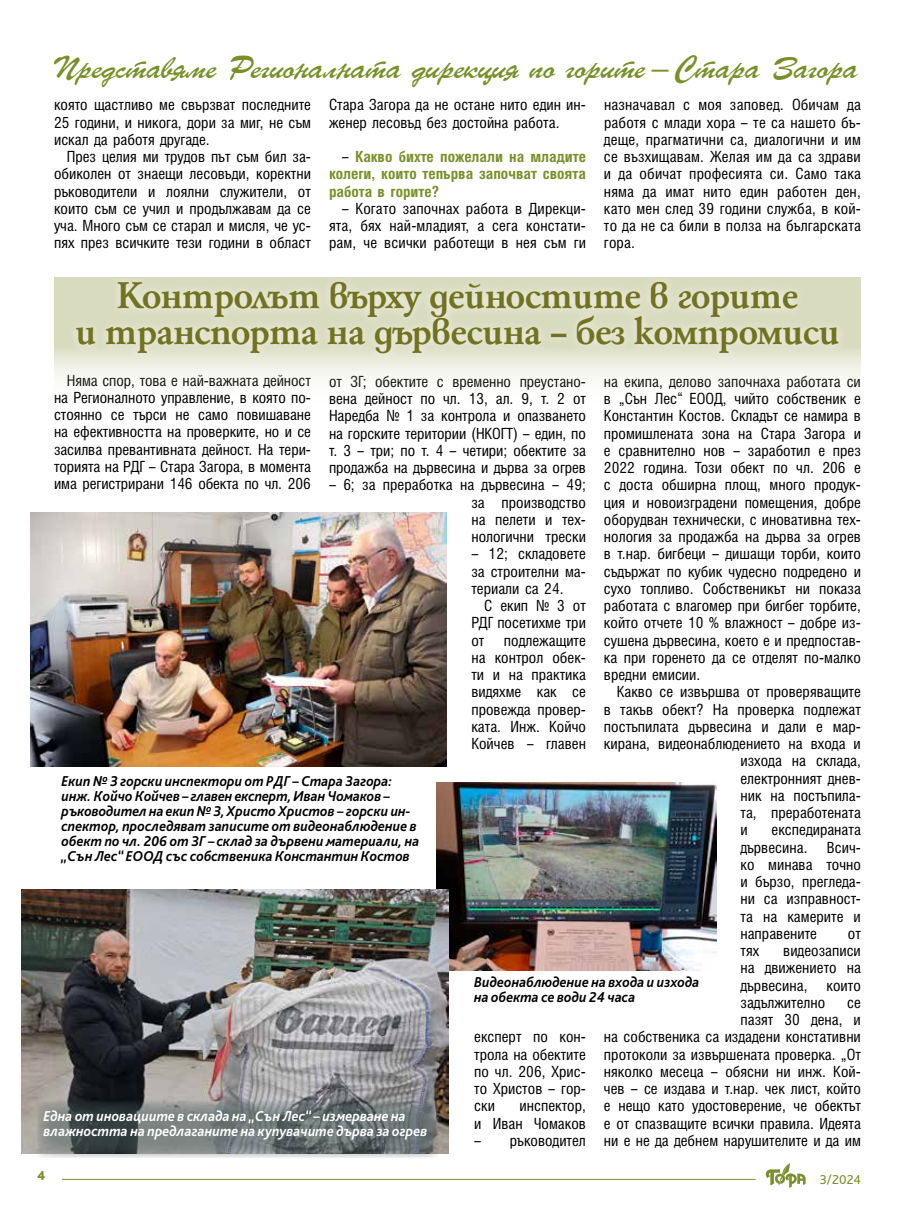
<style>
.page{position:relative;width:915px;height:1212px;background:#fff}
.page>*{position:absolute;margin:0;border:0;box-sizing:border-box;transform-origin:0 0}
.t1{font:700 40.5px/36px "HS Garamond Pro";letter-spacing:-.02em;color:#717321;text-align:center}
.t2{font:31.2px "Parsek Cyrillic";letter-spacing:-.02em;color:#799029;scale:1.05 1}
.t3{font:15.45px/17.2px "Hebar Condensed CYR";color:#000;text-align:justify}
.t4{font:700 15.45px/17.2px "Hebar Condensed CYR";color:#7a902a;text-align:justify}
.t5{font:italic 700 15px/15px "Bliss Pro";color:#000;scale:.95 1}
.t6{font:italic 700 15px/15px "Bliss Pro";color:#fff;scale:.95 1}
.t7{font:13.5px "Bliss Pro";color:#7a902a}
.t8{font:800 13.5px "Bliss Pro";color:#7a902a}
.s1{font-family:"Georgia Pro";color:#7a902a}
.s2{font-weight:400;color:#000}
</style>
<div class="page">
<img style="left:30px;top:513px;width:416px;height:253px">
<img style="left:436px;top:783px;width:280px;height:187px">
<img style="left:21px;top:889px;width:427px;height:264px">
<div style="left:54px;top:277px;width:806px;height:138px;background:linear-gradient(to bottom,#cdd0ab,#fff)"></div>
<div style="left:67px;top:273px;width:780px;height:90px;background:#fff;opacity:.75"></div>
<svg style="left:37px;top:1100px;width:401px;height:58px;background:#717878"></svg>
<hr style="left:62px;top:1179px;width:693px;height:1px;background:#7a902a">
<svg style="left:765px;top:1163px;width:40px;height:25px"></svg>
<h2 class="t2" style="left:51px;top:49px;width:770px">Представяме Регионалната дирекция по горите <span class="s1">–</span> Стара Загора</h2>
<p class="t3" style="left:54px;top:97px;width:258px">която щастливо ме свързват последните 25 години, и никога, дори за миг, не съм искал да работя другаде.</p>
<p class="t3" style="left:54px;top:148px;width:258px;text-indent:13px">През целия ми трудов път съм бил за&shy;обиколен от знаещи лесовъди, коректни ръководители и лоялни служители, от които съм се учил и продължавам да се уча. Много съм се старал и мисля, че ус&shy;пях през всичките тези години в област</p>
<p class="t3" style="left:329px;top:97px;width:258px">Стара Загора да не остане нито един ин&shy;женер лесовъд без достойна работа.</p>
<p class="t4" style="left:329px;top:148px;width:258px;text-indent:13px"><span class="s2">–</span> Какво бихте пожелали на младите колеги, които тепърва започват своята работа в горите?</p>
<p class="t3" style="left:329px;top:200px;width:258px;text-indent:13px">– Когато започнах работа в Дирекци&shy;ята, бях най-младият, а сега констати&shy;рам, че всички работещи в нея съм ги</p>
<p class="t3" style="left:603px;top:97px;width:258px">назначавал с моя заповед. Обичам да работя с млади хора – те са нашето бъ&shy;деще, прагматични са, диалогични и им се възхищавам. Желая им да са здрави и да обичат професията си. Само така няма да имат нито един работен ден, като мен след 39 години служба, в кой&shy;то да не са били в полза на българската гора.</p>
<h1 class="t1" style="left:75px;top:277px;width:766px">Контролът върху дейностите в горите<br>и транспорта на дървесина – без компромиси</h1>
<p class="t3" style="left:54px;top:372px;width:258px;text-indent:13px">Няма спор, това е най-важната дейност на Регионалното управление, в която по&shy;стоянно се търси не само повишаване на ефективността на проверките, но и се засилва превантивната дейност. На тери&shy;торията на РДГ – Стара Загора, в момента има регистрирани 146 обекта по чл. 206</p>
<p class="t3" style="left:329px;top:373px;width:258px">от ЗГ; обектите с временно преустано&shy;вена дейност по чл. 13, ал. 9, т. 2 от Наредба № 1 за контрола и опазването на горските територии (НКОГТ) – един, по т. 3 – три; по т. 4 – четири; обектите за продажба на дървесина и дърва за огрев</p>
<p class="t3" style="left:471px;top:476px;width:116px;text-indent:-142px">– 6; за преработка на дървесина – 49; за производство на пелети и тех&shy;нологични трески</p>
<p class="t3" style="left:471px;top:545px;width:116px">– 12; складовете за строителни ма&shy;териали са 24.</p>
<p class="t3" style="left:471px;top:597px;width:116px;text-indent:13px">С екип № 3 от РДГ посетихме три от</p>
<p class="t3" style="left:471px;top:632px;width:116px;text-indent:33px">подлежащите на контрол обек&shy;ти и на практика видяхме как се провежда провер&shy;ката. Инж. Койчо Койчев – главен</p>
<p class="t5" style="left:62px;top:773px;width:378px">Екип № 3 горски инспектори от РДГ – Стара Загора: инж. Койчо Койчев – главен експерт, Иван Чомаков – ръководител на екип № 3, Христо Христов – горски ин&shy;спектор, проследяват записите от видеонаблюдение в обект по чл. 206 от ЗГ – склад за дървени материали, на „Сън Лес“ ЕООД със собственика Константин Костов</p>
<p class="t3" style="left:603px;top:373px;width:258px">на екипа, делово започнаха работата си в „Сън Лес“ ЕООД, чийто собственик е Константин Костов. Складът се намира в промишлената зона на Стара Загора и е сравнително нов – заработил е през 2022 година. Този обект по чл. 206 е с доста обширна площ, много продук&shy;ция и новоизградени помещения, добре оборудван технически, с иновативна тех&shy;нология за продажба на дърва за огрев в т.нар. бигбеци – дишащи торби, които съдържат по кубик чудесно подредено и сухо топливо. Собственикът ни показа работата с влагомер при бигбег торбите, който отчете 10 % влажност – добре из&shy;сушена дървесина, което е и предпостав&shy;ка при горенето да се отделят по-малко вредни емисии.</p>
<p class="t3" style="left:616px;top:683px;width:245px">Какво се извършва от проверяващите</p>
<p class="t3" style="left:603px;top:701px;width:258px">в такъв обект? На проверка подлежат</p>
<p class="t3" style="left:603px;top:718px;width:258px">постъпилата дървесина и дали е мар-</p>
<p class="t3" style="left:603px;top:735px;width:258px">кирана, видеонаблюдението на входа и</p>
<p class="t3" style="left:740px;top:752px;width:122px">изхода на склада,</p>
<p class="t3" style="left:740px;top:770px;width:122px">електронният днев-</p>
<p class="t3" style="left:740px;top:787px;width:122px">ник на постъпила-</p>
<p class="t3" style="left:740px;top:804px;width:122px">та, преработената</p>
<p class="t3" style="left:740px;top:821px;width:9px">и</p>
<p class="t3" style="left:740px;top:821px;width:122px;text-indent:31px">експедираната дървесина.</p>
<p class="t3" style="left:740px;top:839px;width:122px;text-indent:86px">Всич&shy;ко минава точно и бързо, прегледа&shy;ни са изправност&shy;та на камерите и направените</p>
<p class="t3" style="left:847px;top:925px;width:14px">от</p>
<p class="t6" style="left:44px;top:1108px;width:405px">Една от иновациите в склада на „Сън Лес“ – измерване на влажността на предлаганите на купувачите дърва за огрев</p>
<p class="t3" style="left:740px;top:942px;width:122px;text-indent:43px">видеозаписи на движението на дървесина, които задължително</p>
<p class="t3" style="left:740px;top:942px;width:20px">тях</p>
<p class="t5" style="left:474px;top:974px;width:238px">Видеонаблюдение на входа и изхода на обекта се води 24 часа</p>
<p class="t3" style="left:603px;top:994px;width:258px;text-align:right">се<br>пазят 30 дена, и<br>на собственика са издадени констативни протоколи за извършената проверка. „От няколко месеца – обясни ни инж. Кой&shy;чев – се издава и т.нар. чек лист, който е нещо като удостоверение, че обектът е от спазващите всички правила. Идеята ни е не да дебнем нарушителите и да им</p>
<p class="t3" style="left:474px;top:1028px;width:113px">експерт по кон&shy;трола на обектите по чл. 206, Хрис&shy;то Христов – гор&shy;ски</p>
<p class="t3" style="left:474px;top:1097px;width:113px;text-align:right">инспектор,<br>и Иван Чомаков</p>
<p class="t3" style="left:474px;top:1132px;width:113px">– ръководител</p>
<p class="t8" style="left:37px;top:1167px;width:10px">4</p>
<p class="t7" style="left:819px;top:1171px;width:43px">3/2024</p>
</div>
